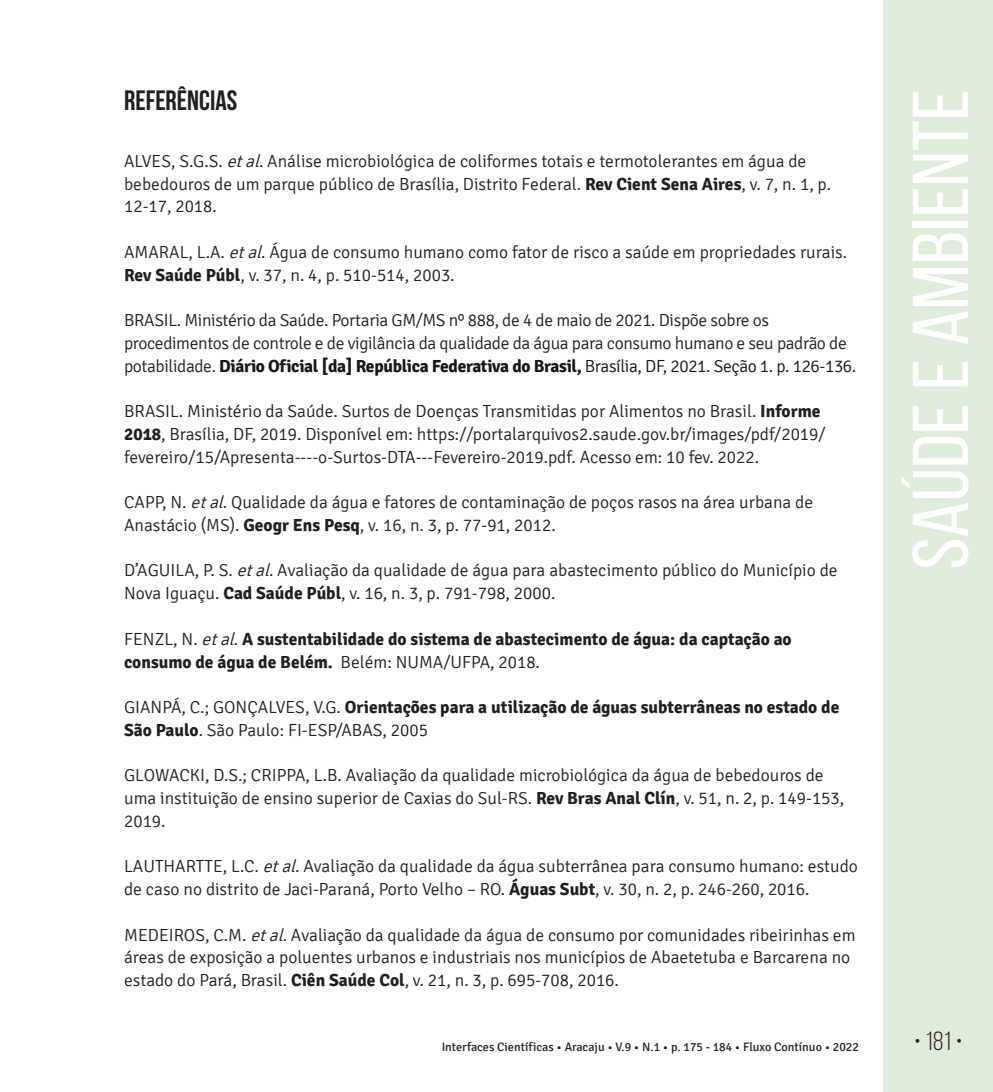
<style>
.page{position:relative;width:993px;height:1092px;background:#fff}
.page>*{position:absolute;margin:0;border:0;box-sizing:border-box;transform-origin:0 0}
.t1{font:78.75px "Bebas Neue";color:#fff;scale:1.09 1}
.t2{font:700 28px "Bebas Neue";color:#231f20}
.t3{font:26.25px "Bebas Neue";color:#231f20}
.t4{font:300 17.5px/22.8px "Signika";color:#231f20}
.t5{font:300 17.5px/22.8px "Signika";letter-spacing:-.02em;color:#231f20}
.t6{font:700 17.5px/22.8px "Signika";color:#231f20}
.t7{font:12.25px "Signika";color:#231f20}
.s1{font-style:italic}
.s2{font-weight:700}
.s3{font-weight:700;color:#15181c}
.s4{color:#11181e}
.s5{font-weight:300}
.s6{font-weight:300;font-style:italic}
</style>
<div class="page">
<div style="left:883px;top:0;width:109px;height:1091px;background:#deecd9"></div>
<h2 class="t2" style="left:124px;top:85px;width:115px">REFERÊNCIAS</h2>
<p class="t4" style="left:124px;top:150px;width:708px">ALVES, S.G.S. <span class="s1">etal</span>. Análise microbiológica de coliformes totais e termotolerantes em água de bebedouros de um parque público de Brasília, Distrito Federal. <span class="s2">Rev Cient Sena Aires</span>, v. 7, n. 1, p.<br>12-17, 2018.</p>
<p class="t4" style="left:124px;top:241px;width:724px">AMARAL, L.A. <span class="s1">etal</span>. Água de consumo humano como fator de risco a saúde em propriedades rurais.<br><span class="s2">Rev Saúde Públ</span>, v. 37, n. 4, p. 510-514, 2003.</p>
<p class="t5" style="left:124px;top:309px;width:733px">BRASIL. Ministério da Saúde. Portaria GM/MS nº 888, de 4 de maio de 2021. Dispõe sobre os procedimentos de controle e de vigilância da qualidade da água para consumo humano e seu padrão de potabilidade. <span class="s3">Diário Oficial [da] República Federativa do Brasil,</span> <span class="s4">Brasília, DF, 2021. Seção 1. p. 126-136.</span></p>
<p class="t4" style="left:124px;top:400px;width:702px">BRASIL. Ministério da Saúde. Surtos de Doenças Transmitidas por Alimentos no Brasil. <span class="s2">Informe<br>2018</span>, Brasília, DF, 2019. Disponível em: https://portalarquivos2.saude.gov.br/images/pdf/2019/ fevereiro/15/Apresenta----o-Surtos-DTA---Fevereiro-2019.pdf. Acesso em: 10 fev. 2022.</p>
<p class="t4" style="left:124px;top:491px;width:690px">CAPP, N. <span class="s1">etal</span>. Qualidade da água e fatores de contaminação de poços rasos na área urbana de<br>Anastácio (MS). <span class="s2">Geogr Ens Pesq</span>, v. 16, n. 3, p. 77-91, 2012.</p>
<p class="t4" style="left:124px;top:559px;width:714px">D’AGUILA, P. S. <span class="s1">etal</span>. Avaliação da qualidade de água para abastecimento público do Município de<br>Nova Iguaçu. <span class="s2">Cad Saúde Públ</span>, v. 16, n. 3, p. 791-798, 2000.</p>
<p class="t6" style="left:124px;top:627px;width:669px"><span class="s5">FENZL, N.</span> <span class="s6">etal</span><span class="s5">.</span> A sustentabilidade do sistema de abastecimento de água: da captação ao consumo de água de Belém. <span class="s5">Belém: NUMA/UFPA, 2018.</span></p>
<p class="t6" style="left:124px;top:696px;width:716px"><span class="s5">GIANPÁ, C.; GONÇALVES, V.G.</span> Orientações para a utilização de águas subterrâneas no estado de<br>São Paulo<span class="s5">. São Paulo: FI-ESP/ABAS, 2005</span></p>
<p class="t4" style="left:124px;top:764px;width:721px">GLOWACKI, D.S.; CRIPPA, L.B. Avaliação da qualidade microbiológica da água de bebedouros de uma instituição de ensino superior de Caxias do Sul-RS. <span class="s2">Rev Bras Anal Clín</span>, v. 51, n. 2, p. 149-153,<br>2019.</p>
<p class="t4" style="left:124px;top:855px;width:735px">LAUTHARTTE, L.C. <span class="s1">etal</span>. Avaliação da qualidade da água subterrânea para consumo humano: estudo de caso no distrito de Jaci-Paraná, Porto Velho – RO. <span class="s2">Águas Subt</span>, v. 30, n. 2, p. 246-260, 2016.</p>
<p class="t4" style="left:124px;top:923px;width:732px">MEDEIROS, C.M. <span class="s1">etal</span>. Avaliação da qualidade da água de consumo por comunidades ribeirinhas em áreas de exposição a poluentes urbanos e industriais nos municípios de Abaetetuba e Barcarena no estado do Pará, Brasil. <span class="s2">Ciên Saúde Col</span>, v. 21, n. 3, p. 695-708, 2016.</p>
<h1 class="t1" style="left:897px;top:569px;width:442px;rotate:-90deg">Saúde e Ambiente</h1>
<p class="t7" style="left:441px;top:1040px;width:418px">Interfaces Científicas • Aracaju • V.9 • N.1 • p. 175 - 184 • Fluxo Contínuo • 2022</p>
<h3 class="t3" style="left:913px;top:1026px;width:50px">• 181 •</h3>
</div>
